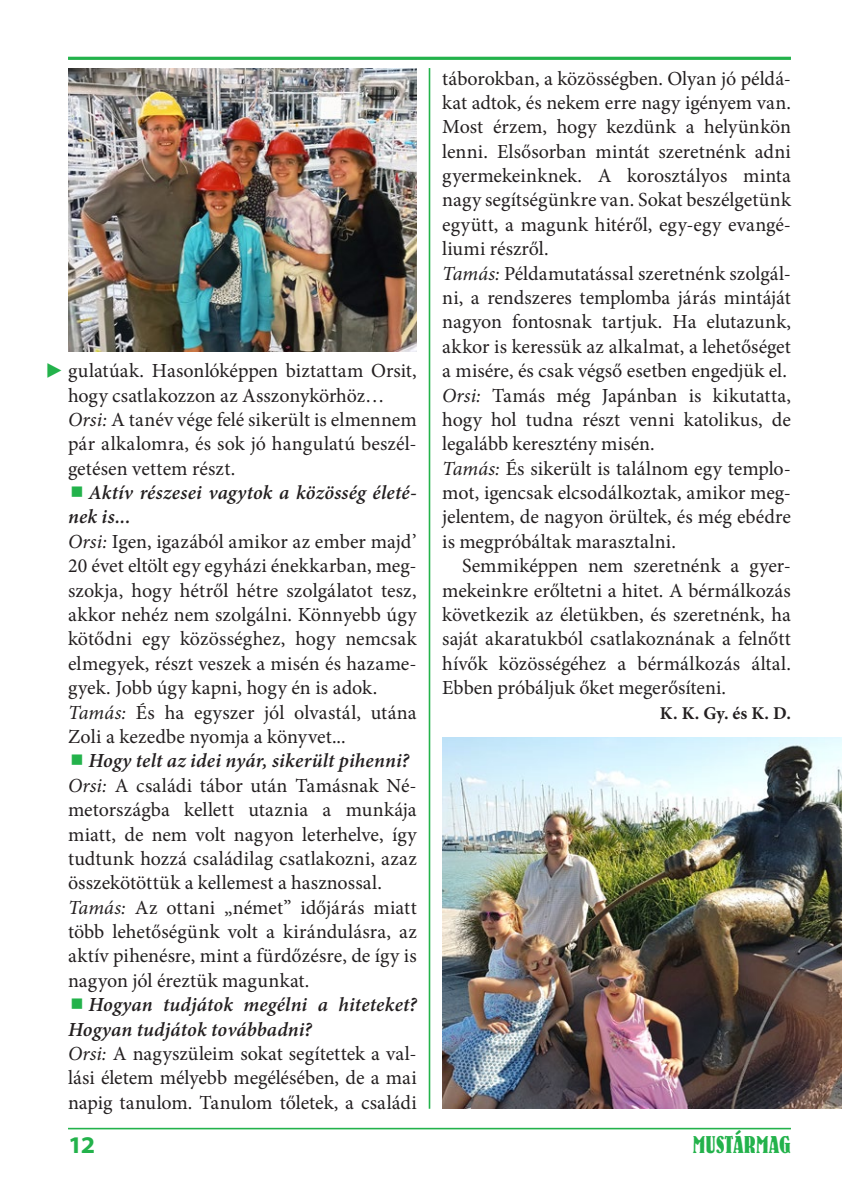
<style>
.page{position:relative;width:842px;height:1191px;background:#fff}
.page>*{position:absolute;margin:0;border:0;box-sizing:border-box;transform-origin:0 0}
.t1{font:24px "H Bernhard Condensed Bold";letter-spacing:.005em;color:#23b24b}
.t2{font:700 semi-expanded 24px "Myriad Pro";color:#23b24b}
.kenyér{font:20px/24.4px "Minion Pro";color:#231f20;text-align:justify}
.kenyér-2{font:italic 600 20px/24.4px "Minion Pro";letter-spacing:.005em;color:#231f20}
.by_line{font:700 18px "Minion Pro";color:#231f20}
.s1{font-family:"Scala Pro";color:#23b24b}
.s2{font-style:italic}
</style>
<div class="page">
<hr style="left:68px;top:1127px;width:723px;height:2px;background:#23b24b">
<hr style="left:68px;top:57px;width:723px;height:3px;background:#23b24b">
<hr style="left:429px;top:68px;width:1px;height:1040px;background:#23b24b">
<img style="left:68px;top:68px;width:349px;height:283px">
<img style="left:442px;top:737px;width:400px;height:371px">
<p class="kenyér" style="left:44px;top:359px;width:374px;text-align:center"><span class="s1">▶</span> gulatúak. Hasonlóképpen biztattam Orsit, hogy csatlakozzon az Asszonykörhöz…</p>
<p class="kenyér" style="left:68px;top:407px;width:350px"><span class="s2">Orsi:</span> A tanév vége felé sikerült is elmennem pár alkalomra, és sok jó hangulatú beszél&shy;getésen vettem részt.</p>
<p class="kenyér-2" style="left:68px;top:480px;width:350px;text-indent:20px">Aktív részesei vagytok a közösség életé&shy;nek is...</p>
<p class="kenyér" style="left:68px;top:529px;width:350px"><span class="s2">Orsi:</span> Igen, igazából amikor az ember majd’ 20 évet eltölt egy egyházi énekkarban, meg&shy;szokja, hogy hétről hétre szolgálatot tesz, akkor nehéz nem szolgálni. Könnyebb úgy kötődni egy közösséghez, hogy nemcsak elmegyek, részt veszek a misén és hazame&shy;gyek. Jobb úgy kapni, hogy én is adok.</p>
<p class="kenyér" style="left:68px;top:700px;width:350px"><span class="s2">Tamás:</span> És ha egyszer jól olvastál, utána<br>Zoli a kezedbe nyomja a könyvet...</p>
<p class="kenyér-2" style="left:88px;top:748px;width:322px">Hogy telt az idei nyár, sikerült pihenni?</p>
<p class="kenyér" style="left:68px;top:773px;width:350px"><span class="s2">Orsi:</span> A családi tábor után Tamásnak Né&shy;metországba kellett utaznia a munkája miatt, de nem volt nagyon leterhelve, így tudtunk hozzá családilag csatlakozni, azaz összekötöttük a kellemest a hasznossal.</p>
<p class="kenyér" style="left:68px;top:895px;width:350px"><span class="s2">Tamás:</span> Az ottani „német” időjárás miatt több lehetőségünk volt a kirándulásra, az aktív pihenésre, mint a fürdőzésre, de így is nagyon jól éreztük magunkat.</p>
<p class="kenyér-2" style="left:68px;top:992px;width:350px;text-indent:20px">Hogyan tudjátok megélni a hiteteket?<br>Hogyan tudjátok továbbadni?</p>
<p class="kenyér" style="left:68px;top:1041px;width:350px"><span class="s2">Orsi:</span> A nagyszüleim sokat segítettek a val&shy;lási életem mélyebb megélésében, de a mai napig tanulom. Tanulom tőletek, a családi</p>
<p class="kenyér" style="left:442px;top:66px;width:350px">táborokban, a közösségben. Olyan jó példá&shy;kat adtok, és nekem erre nagy igényem van.<br>Most érzem, hogy kezdünk a helyünkön lenni. Elsősorban mintát szeretnénk adni gyermekeinknek. A korosztályos minta nagy segítségünkre van. Sokat beszélgetünk együtt, a magunk hitéről, egy-egy evangé&shy;liumi részről.</p>
<p class="kenyér" style="left:442px;top:261px;width:350px"><span class="s2">Tamás:</span> Példamutatással szeretnénk szolgál&shy;ni, a rendszeres templomba járás mintáját nagyon fontosnak tartjuk. Ha elutazunk, akkor is keressük az alkalmat, a lehetőséget a misére, és csak végső esetben engedjük el.</p>
<p class="kenyér" style="left:442px;top:383px;width:350px"><span class="s2">Orsi:</span> Tamás még Japánban is kikutatta, hogy hol tudna részt venni katolikus, de legalább keresztény misén.</p>
<p class="kenyér" style="left:442px;top:456px;width:350px"><span class="s2">Tamás:</span> És sikerült is találnom egy templo&shy;mot, igencsak elcsodálkoztak, amikor meg&shy;jelentem, de nagyon örültek, és még ebédre is megpróbáltak marasztalni.</p>
<p class="kenyér" style="left:442px;top:554px;width:350px;text-indent:20px">Semmiképpen nem szeretnénk a gyer&shy;mekeinkre erőltetni a hitet. A bérmálkozás következik az életükben, és szeretnénk, ha saját akaratukból csatlakoznának a felnőtt hívők közösségéhez a bérmálkozás által.<br>Ebben próbáljuk őket megerősíteni.</p>
<p class="by_line" style="left:660px;top:700px;width:132px">K. K. Gy. és K. D.</p>
<p class="t2" style="left:68px;top:1128px;width:29px">12</p>
<p class="t1" style="left:693px;top:1127px;width:100px">MUSTÁRMAG</p>
</div>
